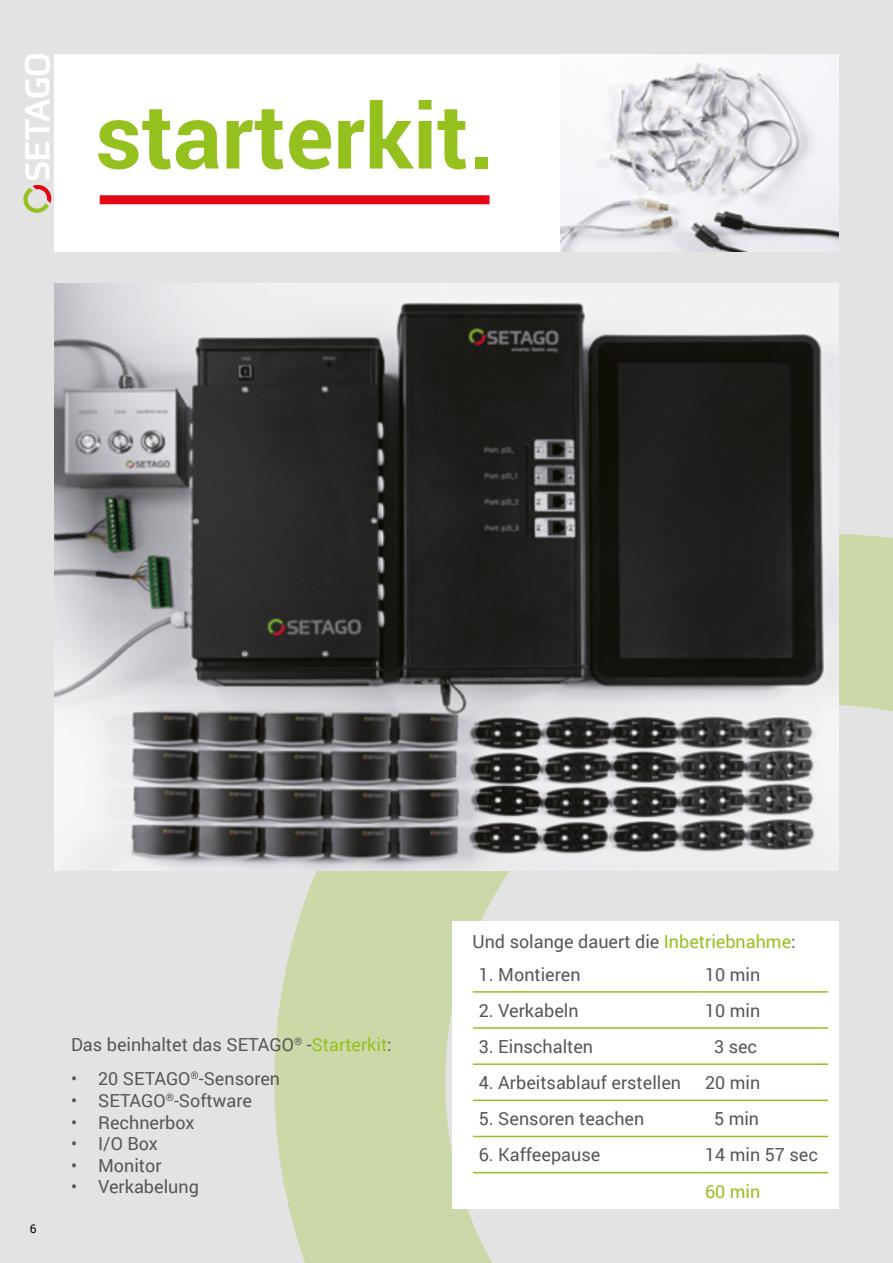
<style>
.page{position:relative;width:893px;height:1263px;background:#e3e3e3}
.page>*{position:absolute;margin:0;border:0;box-sizing:border-box;transform-origin:0 0}
.t1{font:700 90px "Roboto";color:#95c11f}
.t2{font:18px "Roboto";color:#575756}
.t3{font:18px "Roboto";color:#95c11f}
.t4{font:12px "Roboto";color:#000}
.s1{color:#95c11f}
</style>
<div class="page">
<svg style="left:23px;top:54px;width:28px;height:159px"></svg>
<img style="left:559px;top:54px;width:280px;height:198px">
<svg style="left:274px;top:534px;width:619px;height:729px;fill:#cbd8a8"></svg>
<svg style="left:662px;top:903px;width:231px;height:360px"></svg>
<div style="left:54px;top:54px;width:505px;height:198px;background:#fff"></div>
<img style="left:54px;top:284px;width:785px;height:587px">
<div style="left:452px;top:921px;width:387px;height:288px;background:#fff"></div>
<div style="left:100px;top:195px;width:390px;height:9px;background:#e30613"></div>
<hr style="left:473px;top:991px;width:226px;height:2px;background:#95c11f">
<hr style="left:699px;top:991px;width:129px;height:2px;background:#95c11f">
<hr style="left:473px;top:1027px;width:226px;height:2px;background:#95c11f">
<hr style="left:699px;top:1027px;width:129px;height:2px;background:#95c11f">
<hr style="left:473px;top:1063px;width:226px;height:2px;background:#95c11f">
<hr style="left:699px;top:1063px;width:129px;height:2px;background:#95c11f">
<hr style="left:473px;top:1099px;width:226px;height:2px;background:#95c11f">
<hr style="left:699px;top:1099px;width:129px;height:2px;background:#95c11f">
<hr style="left:473px;top:1136px;width:226px;height:1px;background:#95c11f">
<hr style="left:699px;top:1136px;width:129px;height:1px;background:#95c11f">
<hr style="left:473px;top:1172px;width:226px;height:1px;background:#95c11f">
<hr style="left:699px;top:1172px;width:129px;height:1px;background:#95c11f">
<h1 class="t1" style="left:95px;top:73px;width:401px">starterkit.</h1>
<p class="t4" style="left:30px;top:1220px;width:8px">6</p>
<p class="t2" style="left:71px;top:1032px;width:322px">Das beinhaltet das SETAGO<sup>®</sup> -<span class="s1">Starterkit</span>:</p>
<p class="t2" style="left:71px;top:1066px;width:210px">• 20 SETAGO<sup>®</sup>-Sensoren</p>
<p class="t2" style="left:71px;top:1088px;width:182px">• SETAGO<sup>®</sup>-Software</p>
<p class="t2" style="left:71px;top:1109px;width:125px">• Rechnerbox</p>
<p class="t2" style="left:71px;top:1131px;width:88px">• I/O Box</p>
<p class="t2" style="left:71px;top:1153px;width:92px">• Monitor</p>
<p class="t2" style="left:71px;top:1174px;width:129px">• Verkabelung</p>
<p class="t2" style="left:473px;top:929px;width:325px">Und solange dauert die <span class="s1">Inbetriebnahme</span>:</p>
<p class="t2" style="left:479px;top:961px;width:103px">1. Montieren</p>
<p class="t2" style="left:705px;top:961px;width:57px">10 min</p>
<p class="t2" style="left:479px;top:998px;width:101px">2. Verkabeln</p>
<p class="t2" style="left:705px;top:998px;width:57px">10 min</p>
<p class="t2" style="left:479px;top:1034px;width:116px">3. Einschalten</p>
<p class="t2" style="left:714px;top:1034px;width:45px">3 sec</p>
<p class="t2" style="left:479px;top:1070px;width:204px">4. Arbeitsablauf erstellen</p>
<p class="t2" style="left:705px;top:1070px;width:57px">20 min</p>
<p class="t2" style="left:479px;top:1106px;width:167px">5. Sensoren teachen</p>
<p class="t2" style="left:714px;top:1106px;width:47px">5 min</p>
<p class="t2" style="left:479px;top:1142px;width:123px">6. Kaffeepause</p>
<p class="t2" style="left:705px;top:1142px;width:114px">14 min 57 sec</p>
<p class="t3" style="left:705px;top:1178px;width:57px">60 min</p>
</div>
